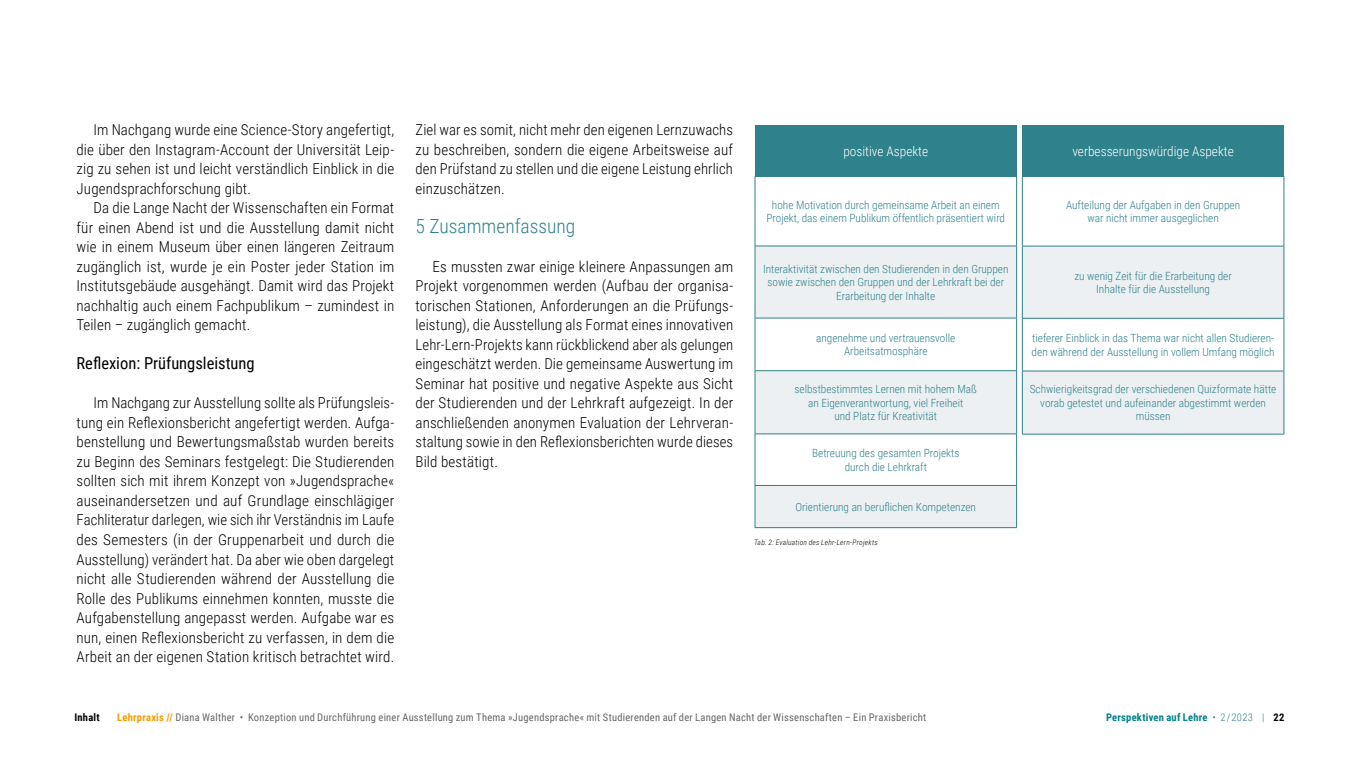
<style>
.page{position:relative;width:1361px;height:766px;background:#fff}
.page>*{position:absolute;margin:0;border:0;box-sizing:border-box;transform-origin:0 0}
.Ü2_ohne_Einzug{font:300 19.5px "Roboto Condensed";color:#2f818b}
.Ü3_ohne_Einzug{font:16.5px "Roboto Condensed";color:#000}
.Absatzformat_5{font:300 15px/19.5px "Roboto Condensed";letter-spacing:.01em;color:#000;text-align:justify}
.t1{font:300 13.35px "Roboto Condensed";color:#fff}
.t2{font:300 11.25px/13.5px "Roboto Condensed";color:#2f818b;text-align:center}
.t3{font:10.5px "Roboto Condensed";letter-spacing:.025em;color:#666}
.t4{font:700 10.5px "Roboto Condensed";letter-spacing:.025em;color:#008089}
.t5{font:700 10.5px "Roboto Condensed";letter-spacing:.02em;color:#000}
.Absatzformat_5-2{font:italic 300 7.5px "Roboto Condensed";letter-spacing:.03em;color:#000}
.s1{font-weight:700;color:#f59c00}
.s2{font-weight:300;color:#2f818b}
.s3{color:#000}
</style>
<div class="page">
<div style="left:755px;top:125px;width:261px;height:51px;background:#2f818b"></div>
<svg style="left:755px;top:246px;width:261px;height:281px;fill:#ecf0f2"></svg>
<hr style="left:754px;top:371px;width:1px;height:62px;background:#2f818b">
<hr style="left:1016px;top:371px;width:1px;height:62px;background:#2f818b">
<hr style="left:754px;top:485px;width:1px;height:42px;background:#2f818b">
<hr style="left:1016px;top:485px;width:1px;height:42px;background:#2f818b">
<hr style="left:754px;top:527px;width:263px;height:1px;background:#2f818b">
<hr style="left:754px;top:176px;width:263px;height:1px;background:#2f818b">
<hr style="left:754px;top:177px;width:1px;height:68px;background:#2f818b">
<hr style="left:1016px;top:177px;width:1px;height:68px;background:#2f818b">
<hr style="left:754px;top:318px;width:1px;height:52px;background:#2f818b">
<hr style="left:1016px;top:318px;width:1px;height:52px;background:#2f818b">
<hr style="left:754px;top:370px;width:263px;height:1px;background:#2f818b">
<hr style="left:754px;top:245px;width:263px;height:1px;background:#2f818b">
<hr style="left:754px;top:246px;width:1px;height:71px;background:#2f818b">
<hr style="left:1016px;top:246px;width:1px;height:71px;background:#2f818b">
<hr style="left:754px;top:317px;width:263px;height:1px;background:#2f818b">
<hr style="left:754px;top:433px;width:263px;height:1px;background:#2f818b">
<hr style="left:754px;top:434px;width:1px;height:51px;background:#2f818b">
<hr style="left:1016px;top:434px;width:1px;height:51px;background:#2f818b">
<hr style="left:754px;top:485px;width:263px;height:1px;background:#2f818b">
<div style="left:1022px;top:125px;width:262px;height:51px;background:#2f818b"></div>
<svg style="left:1023px;top:247px;width:260px;height:186px;fill:#ecf0f2"></svg>
<hr style="left:1022px;top:371px;width:1px;height:62px;background:#2f818b">
<hr style="left:1283px;top:371px;width:1px;height:62px;background:#2f818b">
<hr style="left:1022px;top:433px;width:262px;height:1px;background:#2f818b">
<hr style="left:1022px;top:318px;width:1px;height:52px;background:#2f818b">
<hr style="left:1283px;top:318px;width:1px;height:52px;background:#2f818b">
<hr style="left:1022px;top:370px;width:262px;height:1px;background:#2f818b">
<hr style="left:1022px;top:176px;width:1px;height:70px;background:#2f818b">
<hr style="left:1283px;top:176px;width:1px;height:70px;background:#2f818b">
<hr style="left:1022px;top:246px;width:262px;height:1px;background:#2f818b">
<hr style="left:1022px;top:246px;width:1px;height:72px;background:#2f818b">
<hr style="left:1283px;top:246px;width:1px;height:72px;background:#2f818b">
<hr style="left:1022px;top:318px;width:262px;height:1px;background:#2f818b">
<p class="Absatzformat_5" style="left:77px;top:119px;width:319px;text-indent:17px">Im Nachgang wurde eine Science-Story angefertigt, die über den Instagram-Account der Universität Leip&shy;zig zu sehen ist und leicht verständlich Einblick in die Jugendsprachforschung gibt.</p>
<p class="Absatzformat_5" style="left:77px;top:197px;width:319px;text-indent:17px">Da die Lange Nacht der Wissenschaften ein Format für einen Abend ist und die Ausstellung damit nicht wie in einem Museum über einen längeren Zeitraum zugänglich ist, wurde je ein Poster jeder Station im Institutsgebäude ausgehängt. Damit wird das Projekt nachhaltig auch einem Fachpublikum – zumindest in Teilen – zugänglich gemacht.</p>
<p class="Ü3_ohne_Einzug" style="left:77px;top:352px;width:180px">Reflexion: Prüfungsleistung</p>
<p class="Absatzformat_5" style="left:77px;top:392px;width:319px;text-indent:17px">Im Nachgang zur Ausstellung sollte als Prüfungsleis&shy;tung ein Reflexionsbericht angefertigt werden. Aufga&shy;benstellung und Bewertungsmaßstab wurden bereits zu Beginn des Seminars festgelegt: Die Studierenden sollten sich mit ihrem Konzept von »Jugendsprache« auseinandersetzen und auf Grundlage einschlägiger Fachliteratur darlegen, wie sich ihr Verständnis im Laufe des Semesters (in der Gruppenarbeit und durch die Ausstellung) verändert hat. Da aber wie oben dargelegt nicht alle Studierenden während der Ausstellung die Rolle des Publikums einnehmen konnten, musste die Aufgabenstellung angepasst werden. Aufgabe war es nun, einen Reflexionsbericht zu verfassen, in dem die Arbeit an der eigenen Station kritisch betrachtet wird.</p>
<p class="Absatzformat_5" style="left:415px;top:119px;width:319px">Ziel war es somit, nicht mehr den eigenen Lernzuwachs zu beschreiben, sondern die eigene Arbeitsweise auf den Prüfstand zu stellen und die eigene Leistung ehrlich einzuschätzen.</p>
<p class="Ü2_ohne_Einzug" style="left:415px;top:212px;width:161px">5 Zusammenfassung</p>
<p class="Absatzformat_5" style="left:415px;top:256px;width:319px;text-indent:17px">Es mussten zwar einige kleinere Anpassungen am Projekt vorgenommen werden (Aufbau der organisa&shy;torischen Stationen, Anforderungen an die Prüfungs&shy;leistung), die Ausstellung als Format eines innovativen Lehr-Lern-Projekts kann rückblickend aber als gelungen eingeschätzt werden. Die gemeinsame Auswertung im Seminar hat positive und negative Aspekte aus Sicht der Studierenden und der Lehrkraft aufgezeigt. In der anschließenden anonymen Evaluation der Lehrveran&shy;staltung sowie in den Reflexionsberichten wurde dieses Bild bestätigt.</p>
<p class="t1" style="left:843px;top:141px;width:86px">positive Aspekte</p>
<p class="t2" style="left:766px;top:197px;width:240px">hohe Motivation durch gemeinsame Arbeit an einem<br>Projekt, das einem Publikum öffentlich präsentiert wird</p>
<p class="t2" style="left:763px;top:261px;width:247px">Interaktivität zwischen den Studierenden in den Gruppen sowie zwischen den Gruppen und der Lehrkraft bei der<br>Erarbeitung der Inhalte</p>
<p class="t2" style="left:816px;top:330px;width:141px">angenehme und vertrauensvolle</p>
<p class="t2" style="left:844px;top:344px;width:85px">Arbeitsatmosphäre</p>
<p class="t2" style="left:794px;top:381px;width:184px">selbstbestimmtes Lernen mit hohem Maß</p>
<p class="t2" style="left:808px;top:395px;width:157px">an Eigenverantwortung, viel Freiheit</p>
<p class="t2" style="left:834px;top:409px;width:104px">und Platz für Kreativität</p>
<p class="t2" style="left:812px;top:446px;width:149px">Betreuung des gesamten Projekts</p>
<p class="t2" style="left:844px;top:459px;width:84px">durch die Lehrkraft</p>
<p class="t2" style="left:795px;top:499px;width:182px">Orientierung an beruflichen Kompetenzen</p>
<p class="Absatzformat_5-2" style="left:754px;top:537px;width:125px">Tab. 2: Evaluation des Lehr-Lern-Projekts</p>
<p class="t1" style="left:1072px;top:141px;width:163px">verbesserungswürdige Aspekte</p>
<p class="t2" style="left:1066px;top:197px;width:176px">Aufteilung der Aufgaben in den Gruppen</p>
<p class="t2" style="left:1087px;top:211px;width:133px">war nicht immer ausgeglichen</p>
<p class="t2" style="left:1074px;top:268px;width:159px">zu wenig Zeit für die Erarbeitung der</p>
<p class="t2" style="left:1096px;top:282px;width:115px">Inhalte für die Ausstellung</p>
<p class="t2" style="left:1031px;top:331px;width:244px;text-align:left">tieferer Einblick in das Thema war nicht allen Studieren&shy;den während der Ausstellung in vollem Umfang möglich</p>
<p class="t2" style="left:1030px;top:382px;width:248px">Schwierigkeitsgrad der verschiedenen Quizformate hätte vorab getestet und aufeinander abgestimmt werden müssen</p>
<p class="t5" style="left:74px;top:709px;width:27px">Inhalt</p>
<p class="t3" style="left:117px;top:709px;width:811px"><span class="s1">Lehrpraxis //</span> Diana Walther • Konzeption und Durchführung einer Ausstellung zum Thema »Jugendsprache« mit Studierenden auf der Langen Nacht der Wissenschaften – Ein Praxisbericht</p>
<p class="t4" style="left:1106px;top:709px;width:180px">Perspektiven auf Lehre <span class="s2">• 2 / 2023 |</span> <span class="s3">22</span></p>
</div>
